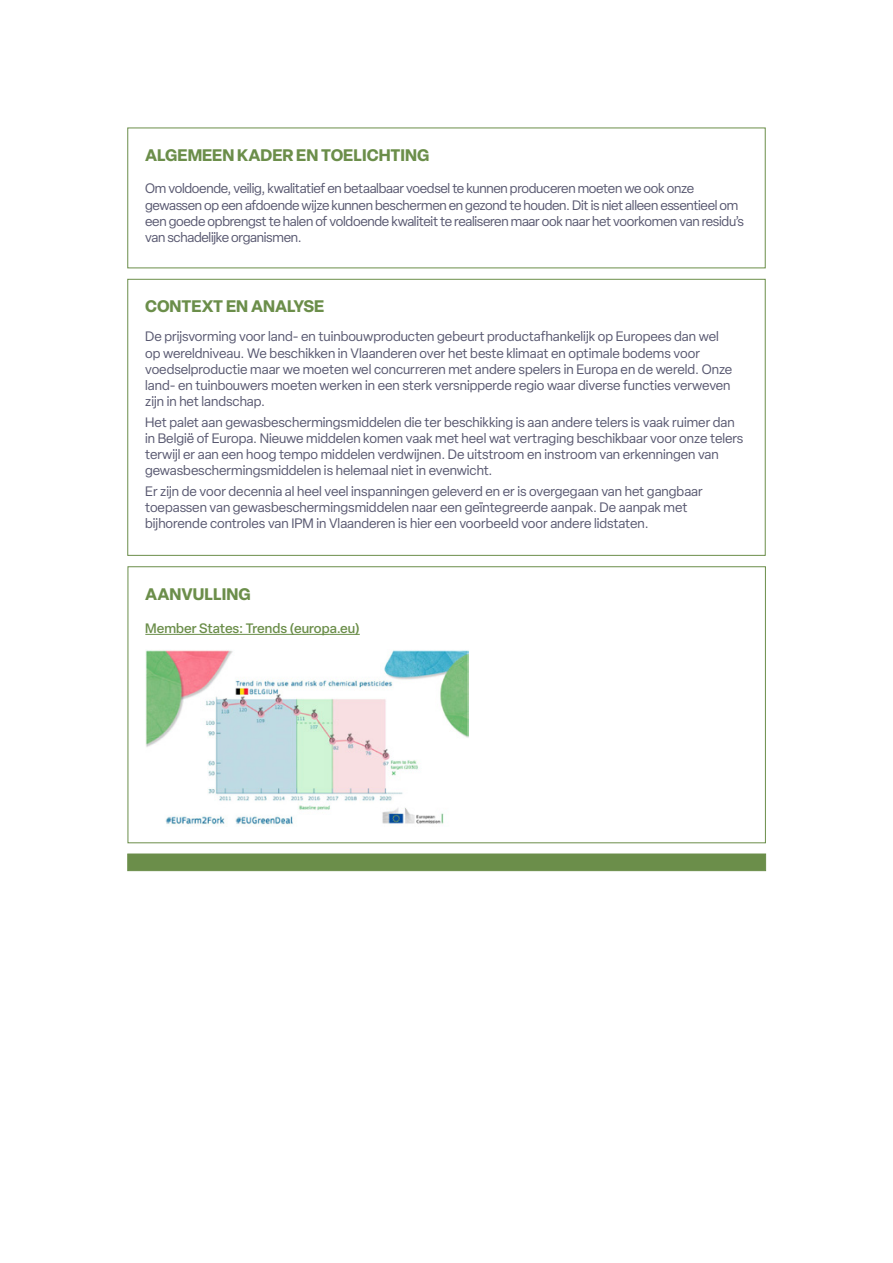
<style>
.page{position:relative;width:893px;height:1263px;background:#fff}
.page>*{position:absolute;margin:0;border:0;box-sizing:border-box;transform-origin:0 0}
.t1{font:700 16.5px "Elza";color:#6b8e4a}
.t2{font:13.5px/16.2px "Elza";color:#585870}
.t3{font:13.5px/16.2px "Elza";letter-spacing:-.02em;color:#585870}
.t4{font:500 13.5px "Elza";color:#6b8e4a}
</style>
<div class="page">
<div style="left:127px;top:279px;width:639px;height:277px;border:1px solid #6b8e4a"></div>
<div style="left:128px;top:854px;width:638px;height:17px;background:#6b8e4a"></div>
<hr style="left:145px;top:634px;width:215px;height:1px;background:#6b8e4a">
<div style="left:128px;top:566px;width:638px;height:277px;border:1px solid #6b8e4a"></div>
<img style="left:145px;top:650px;width:324px;height:175px">
<p class="t1" style="left:145px;top:143px;width:286px">ALGEMEEN KADER EN TOELICHTING</p>
<p class="t3" style="left:145px;top:181px;width:600px">Om voldoende, veilig, kwalitatief en betaalbaar voedsel te kunnen produceren moeten we ook onze gewassen op een afdoende wijze kunnen beschermen en gezond te houden. Dit is niet alleen essentieel om een goede opbrengst te halen of voldoende kwaliteit te realiseren maar ook naar het voorkomen van residu’s van schadelijke organismen.</p>
<p class="t1" style="left:145px;top:295px;width:181px">CONTEXT EN ANALYSE</p>
<p class="t2" style="left:145px;top:328px;width:589px">De prijsvorming voor land- en tuinbouwproducten gebeurt productafhankelijk op Europees dan wel op wereldniveau. We beschikken in Vlaanderen over het beste klimaat en optimale bodems voor voedselproductie maar we moeten wel concurreren met andere spelers in Europa en de wereld. Onze land- en tuinbouwers moeten werken in een sterk versnipperde regio waar diverse functies verweven zijn in het landschap.</p>
<p class="t2" style="left:145px;top:414px;width:600px">Het palet aan gewasbeschermingsmiddelen die ter beschikking is aan andere telers is vaak ruimer dan in België of Europa. Nieuwe middelen komen vaak met heel wat vertraging beschikbaar voor onze telers terwijl er aan een hoog tempo middelen verdwijnen. De uitstroom en instroom van erkenningen van gewasbeschermingsmiddelen is helemaal niet in evenwicht.</p>
<p class="t2" style="left:145px;top:483px;width:559px">Er zijn de voor decennia al heel veel inspanningen geleverd en er is overgegaan van het gangbaar toepassen van gewasbeschermingsmiddelen naar een geïntegreerde aanpak. De aanpak met bijhorende controles van IPM in Vlaanderen is hier een voorbeeld voor andere lidstaten.</p>
<p class="t1" style="left:145px;top:582px;width:107px">AANVULLING</p>
<p class="t4" style="left:145px;top:619px;width:216px">Member States: Trends (europa.eu)</p>
</div>
